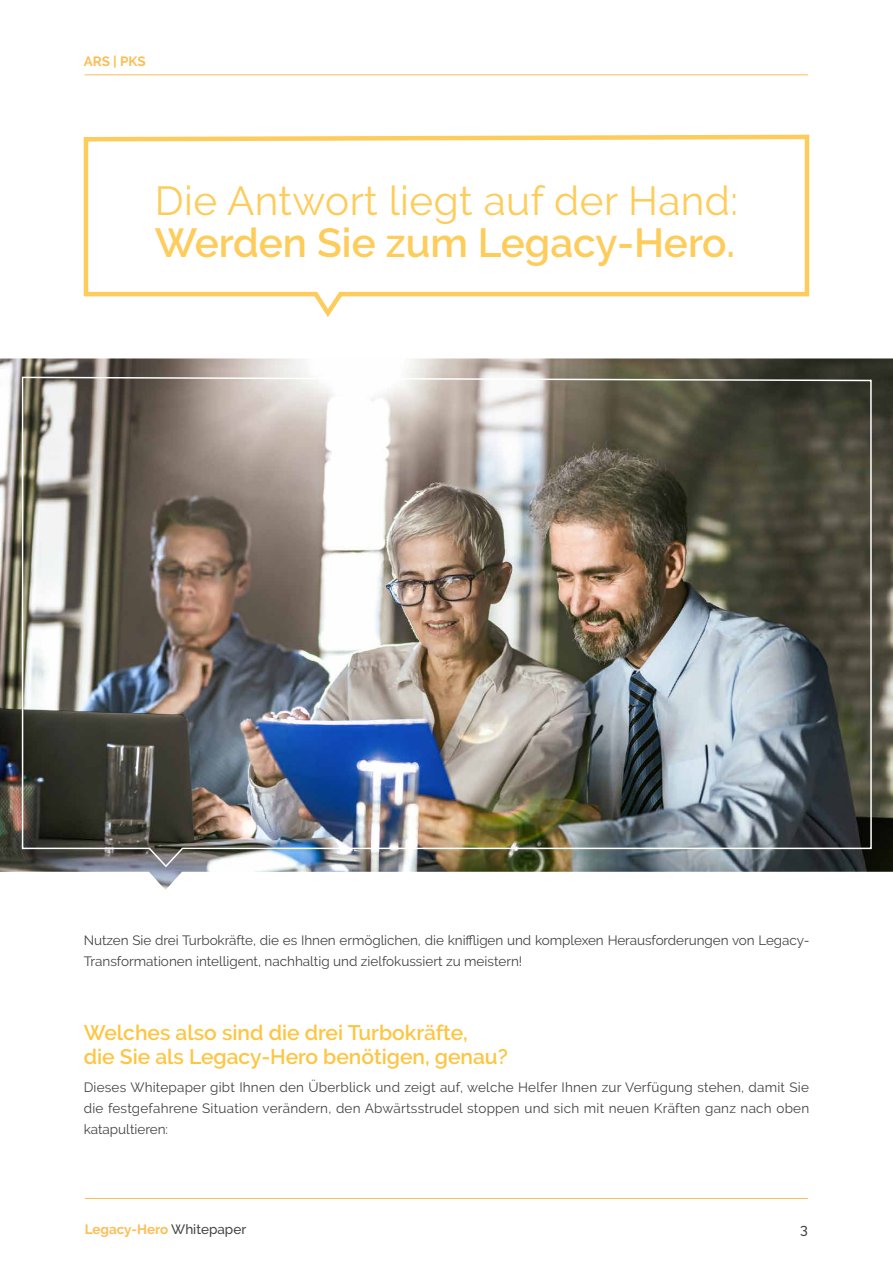
<style>
.page{position:relative;width:893px;height:1263px;background:#fff}
.page>*{position:absolute;margin:0;border:0;box-sizing:border-box;transform-origin:0 0}
.t1{font:40.5px "Raleway";letter-spacing:.01em;color:#fdcc5a}
.t2{font:600 40.5px "Raleway";color:#fdcc5a}
.t3{font:600 21px/24px "Raleway";color:#fdc542}
.t4{font:500 14.25px "Raleway";color:#444446}
.t5{font:13.5px/21px "Raleway";letter-spacing:-.005em;color:#444446}
.t6{font:700 13.5px "Raleway";color:#fbbf57}
.s1{font-weight:500;color:#444446}
</style>
<div class="page">
<hr style="left:85px;top:1198px;width:723px;height:1px;background:#fbbf57">
<hr style="left:85px;top:74px;width:723px;height:1px;background:#fbbf57">
<img style="left:0;top:358px;width:893px;height:532px">
<img style="left:21px;top:376px;width:851px;height:492px">
<svg style="left:83px;top:134px;width:727px;height:183px"></svg>
<p class="t6" style="left:84px;top:53px;width:64px">ARS | PKS</p>
<h1 class="t1" style="left:155px;top:177px;width:585px">Die Antwort liegt auf der Hand:</h1>
<h1 class="t2" style="left:155px;top:219px;width:582px">Werden Sie zum Legacy-Hero.</h1>
<p class="t5" style="left:84px;top:930px;width:727px">Nutzen Sie drei Turbokräfte, die es Ihnen ermöglichen, die kniffligen und komplexen Herausforderungen von Legacy-<br>Transformationen intelligent, nachhaltig und zielfokussiert zu meistern!</p>
<h2 class="t3" style="left:84px;top:1020px;width:426px">Welches also sind die drei Turbokräfte,<br>die Sie als Legacy-Hero benötigen, genau?</h2>
<p class="t5" style="left:84px;top:1077px;width:727px;text-align:justify">Dieses Whitepaper gibt Ihnen den Überblick und zeigt auf, welche Helfer Ihnen zur Verfügung stehen, damit Sie die festgefahrene Situation verändern, den Abwärtsstrudel stoppen und sich mit neuen Kräften ganz nach oben katapultieren:</p>
<p class="t6" style="left:85px;top:1222px;width:163px">Legacy-Hero <span class="s1">Whitepaper</span></p>
<p class="t4" style="left:800px;top:1221px;width:9px">3</p>
</div>
